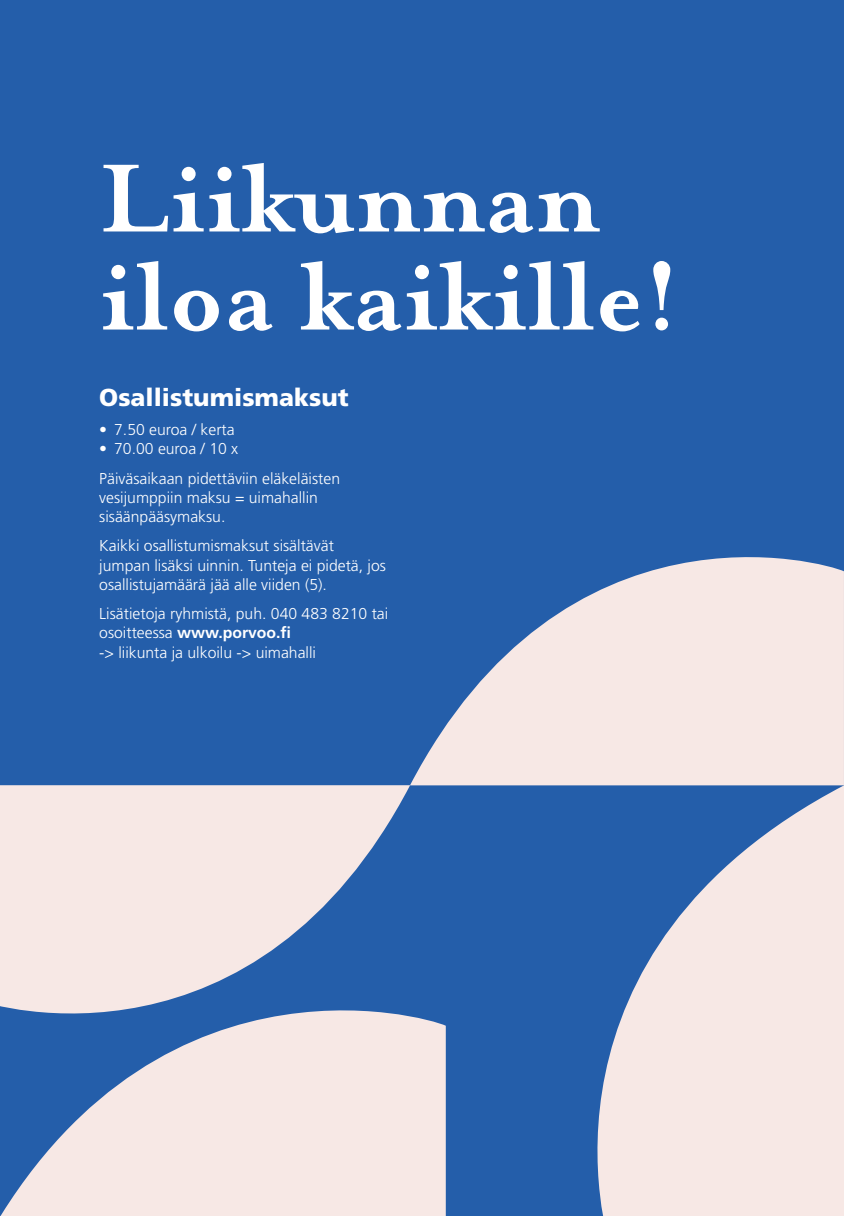
<style>
.page{position:relative;width:844px;height:1216px;background:#fff}
.page>*{position:absolute;margin:0;border:0;box-sizing:border-box;transform-origin:0 0}
.t1{font:700 111.12px "Mrs Eaves OT";color:#fff}
.H3{font:900 24.5px "Frutiger LT Std";color:#fff}
.P_leipis{font:300 15.75px/19.2px "Frutiger LT Std";color:#fff}
.P_luettelo{font:300 15.75px "Frutiger LT Std";color:#fff}
.s1{font-weight:700}
</style>
<div class="page">
<div style="left:0;top:0;width:843px;height:1215px;background:#245eaa"></div>
<svg style="left:410px;top:557px;width:433px;height:228px;fill:#f7e8e5"></svg>
<svg style="left:0;top:785px;width:410px;height:153px;background:#dcd6dd"></svg>
<svg style="left:0;top:938px;width:445px;height:277px;fill:#f7e8e5"></svg>
<svg style="left:525px;top:785px;width:318px;height:430px;fill:#f7e8e5"></svg>
<h2 class="t1" style="left:99px;top:134px;width:502px">Liikunnan</h2>
<h2 class="t1" style="left:99px;top:232px;width:582px">iloa kaikille!</h2>
<p class="H3" style="left:99px;top:382px;width:251px">Osallistumismaksut</p>
<p class="P_luettelo" style="left:99px;top:421px;width:137px">• 7.50 euroa / kerta</p>
<p class="P_luettelo" style="left:99px;top:440px;width:140px">• 70.00 euroa / 10 x</p>
<p class="P_leipis" style="left:99px;top:468px;width:242px">Päiväsaikaan pidettäviin eläkeläisten vesijumppiin maksu = uimahallin sisäänpääsymaksu.</p>
<p class="P_leipis" style="left:99px;top:536px;width:288px">Kaikki osallistumismaksut sisältävät jumpan lisäksi uinnin. Tunteja ei pidetä, jos osallistujamäärä jää alle viiden (5).</p>
<p class="P_leipis" style="left:99px;top:604px;width:290px">Lisätietoja ryhmistä, puh. 040 483 8210 tai osoitteessa <span class="s1">www.porvoo.fi<br></span>-&gt; liikunta ja ulkoilu -&gt; uimahalli</p>
</div>
